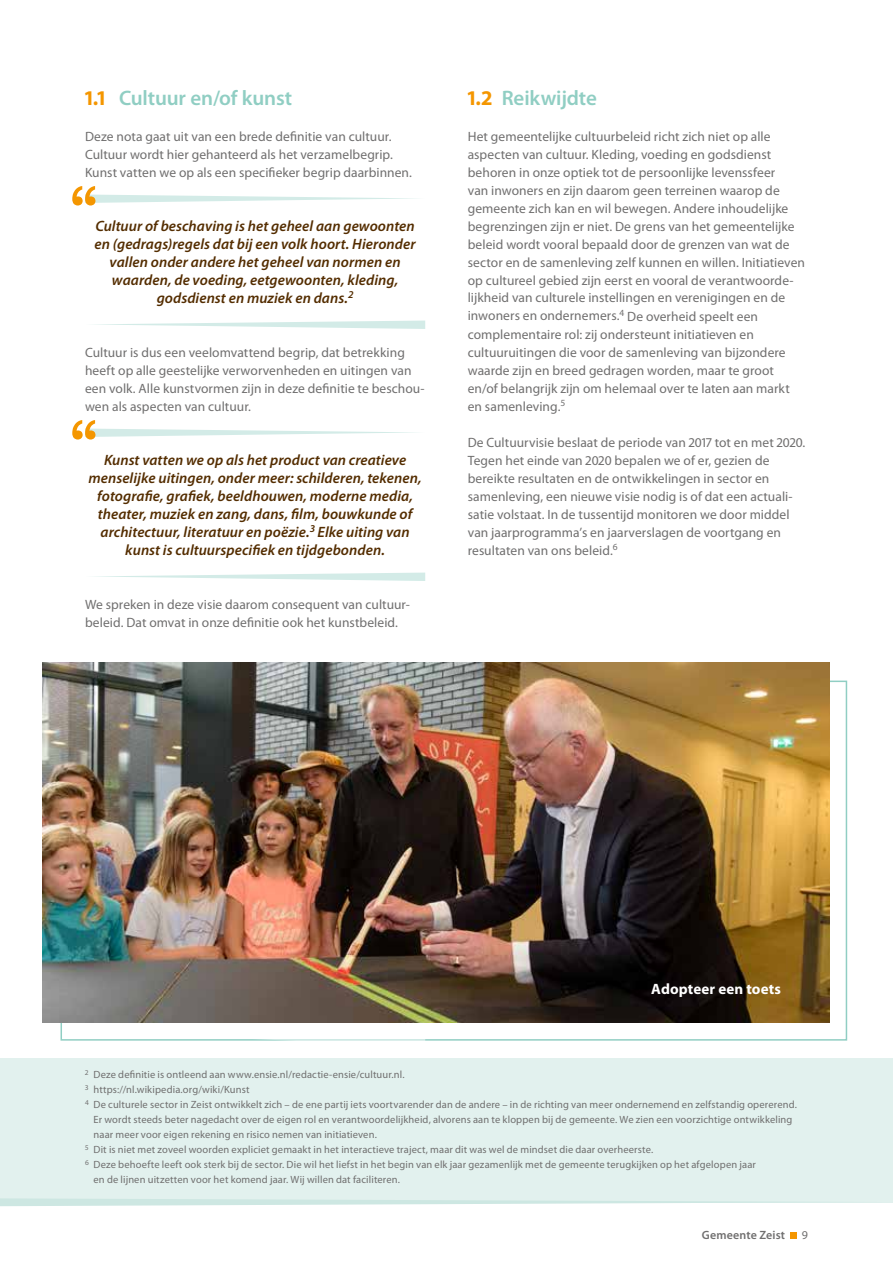
<style>
.page{position:relative;width:893px;height:1263px;background:#fff}
.page>*{position:absolute;margin:0;border:0;box-sizing:border-box;transform-origin:0 0}
.t1{font:600 21px "Myriad Pro";letter-spacing:-.005em;color:#90cec3}
.t2{font:italic 600 15px/18px "Myriad Pro";letter-spacing:.005em;color:#542d00;text-align:center}
.t3{font:700 15px "Myriad Pro";letter-spacing:.01em;color:#fff}
.t4{font:13.5px/18px "Myriad Pro";letter-spacing:.005em;color:#706f6f}
.t5{font:600 12px "Myriad Pro";letter-spacing:.015em;color:#706f6f}
.t6{font:12px "Myriad Pro";color:#706f6f}
.t7{font:10.5px "Myriad Pro";letter-spacing:.015em;color:#706f6f}
.s1{font-weight:700;color:#f49600}
</style>
<div class="page">
<svg style="left:243px;top:1039px;width:182px;height:2px"></svg>
<div style="left:0;top:1059px;width:893px;height:144px;background:#e2f1ee"></div>
<svg style="left:94px;top:321px;width:331px;height:8px"></svg>
<svg style="left:94px;top:573px;width:331px;height:8px"></svg>
<svg style="left:72px;top:186px;width:344px;height:19px"></svg>
<svg style="left:72px;top:420px;width:344px;height:19px"></svg>
<img style="left:43px;top:663px;width:786px;height:360px">
<div style="left:790px;top:1232px;width:7px;height:6px;background:#f49600"></div>
<svg style="left:0;top:1198px;width:805px;height:9px"></svg>
<h1 class="t1" style="left:85px;top:86px;width:209px"><span class="s1">1.1</span> Cultuur en/of kunst</h1>
<p class="t4" style="left:85px;top:127px;width:328px">Deze nota gaat uit van een brede definitie van cultuur.<br>Cultuur wordt hier gehanteerd als het verzamelbegrip.<br>Kunst vatten we op als een specifieker begrip daarbinnen.</p>
<p class="t2" style="left:95px;top:217px;width:323px">Cultuur of beschaving is het geheel aan gewoonten en (gedrags)regels dat bij een volk hoort. Hieronder vallen onder andere het geheel van normen en waarden, de voeding, eetgewoonten, kleding, godsdienst en muziek en dans.<sup>2</sup></p>
<p class="t4" style="left:85px;top:343px;width:341px">Cultuur is dus een veelomvattend begrip, dat betrekking heeft op alle geestelijke verworvenheden en uitingen van een volk. Alle kunstvormen zijn in deze definitie te beschou&shy;wen als aspecten van cultuur.</p>
<p class="t2" style="left:88px;top:451px;width:335px">Kunst vatten we op als het product van creatieve menselijke uitingen, onder meer: schilderen, tekenen, fotografie, grafiek, beeldhouwen, moderne media, theater, muziek en zang, dans, film, bouwkunde of architectuur, literatuur en poëzie.<sup>3</sup> Elke uiting van kunst is cultuurspecifiek en tijdgebonden.</p>
<p class="t4" style="left:85px;top:595px;width:326px">We spreken in deze visie daarom consequent van cultuur&shy;beleid. Dat omvat in onze definitie ook het kunstbeleid.</p>
<h1 class="t1" style="left:468px;top:86px;width:131px"><span class="s1">1.2</span> Reikwijdte</h1>
<p class="t4" style="left:468px;top:127px;width:339px">Het gemeentelijke cultuurbeleid richt zich niet op alle aspecten van cultuur. Kleding, voeding en godsdienst behoren in onze optiek tot de persoonlijke levenssfeer<br>van inwoners en zijn daarom geen terreinen waarop de gemeente zich kan en wil bewegen. Andere inhoudelijke begrenzingen zijn er niet. De grens van het gemeentelijke beleid wordt vooral bepaald door de grenzen van wat de sector en de samenleving zelf kunnen en willen. Initiatieven op cultureel gebied zijn eerst en vooral de verantwoorde&shy;lijkheid van culturele instellingen en verenigingen en de inwoners en ondernemers.<sup>4</sup> De overheid speelt een complementaire rol: zij ondersteunt initiatieven en cultuuruitingen die voor de samenleving van bijzondere waarde zijn en breed gedragen worden, maar te groot en/of belangrijk zijn om helemaal over te laten aan markt en samenleving.<sup>5</sup></p>
<p class="t4" style="left:468px;top:433px;width:339px">De Cultuurvisie beslaat de periode van 2017 tot en met 2020.<br>Tegen het einde van 2020 bepalen we of er, gezien de bereikte resultaten en de ontwikkelingen in sector en samenleving, een nieuwe visie nodig is of dat een actuali&shy;satie volstaat. In de tussentijd monitoren we door middel van jaarprogramma’s en jaarverslagen de voortgang en resultaten van ons beleid.<sup>6</sup></p>
<p class="t3" style="left:651px;top:981px;width:131px">Adopteer een toets</p>
<p class="t7" style="left:85px;top:1069px;width:321px"><sup>2</sup> Deze definitie is ontleend aan www.ensie.nl/redactie-ensie/cultuur.nl.</p>
<p class="t7" style="left:85px;top:1084px;width:166px"><sup>3</sup> https://nl.wikipedia.org/wiki/Kunst</p>
<p class="t7" style="left:85px;top:1099px;width:713px"><sup>4</sup> De culturele sector in Zeist ontwikkelt zich – de ene partij iets voortvarender dan de andere – in de richting van meer ondernemend en zelfstandig opererend.</p>
<p class="t7" style="left:94px;top:1114px;width:700px">Er wordt steeds beter nagedacht over de eigen rol en verantwoordelijkheid, alvorens aan te kloppen bij de gemeente. We zien een voorzichtige ontwikkeling</p>
<p class="t7" style="left:94px;top:1129px;width:285px">naar meer voor eigen rekening en risico nemen van initiatieven.</p>
<p class="t7" style="left:85px;top:1144px;width:570px"><sup>5</sup> Dit is niet met zoveel woorden expliciet gemaakt in het interactieve traject, maar dit was wel de mindset die daar overheerste.</p>
<p class="t7" style="left:85px;top:1159px;width:672px"><sup>6</sup> Deze behoefte leeft ook sterk bij de sector. Die wil het liefst in het begin van elk jaar gezamenlijk met de gemeente terugkijken op het afgelopen jaar</p>
<p class="t7" style="left:94px;top:1174px;width:308px">en de lijnen uitzetten voor het komend jaar. Wij willen dat faciliteren.</p>
<p class="t5" style="left:702px;top:1228px;width:85px">Gemeente Zeist</p>
<p class="t6" style="left:802px;top:1228px;width:8px">9</p>
</div>
